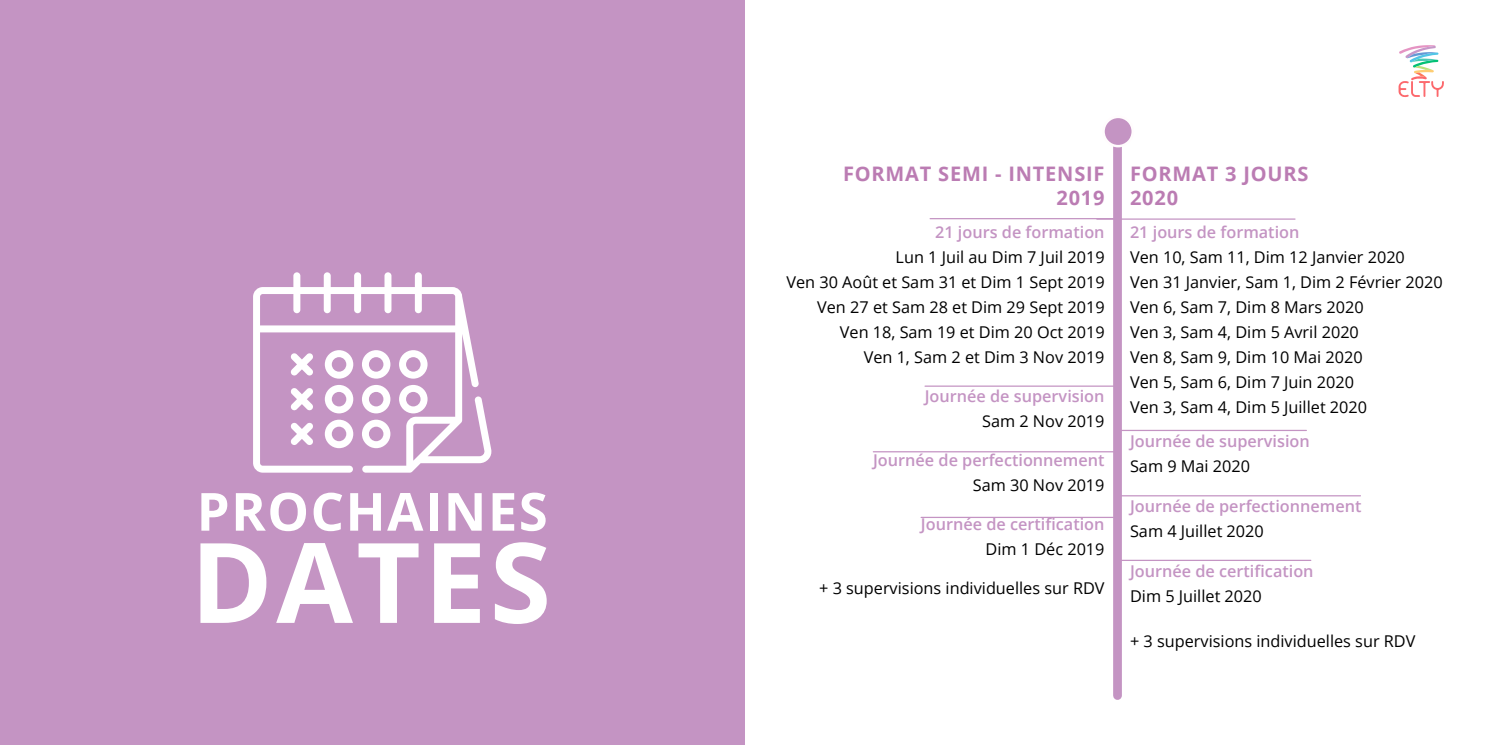
<style>
.page{position:relative;width:1489px;height:745px;background:#fff}
.page>*{position:absolute;margin:0;border:0;box-sizing:border-box;transform-origin:0 0}
.t1{font:700 111.25px "Open Sans";letter-spacing:.03em;color:#fff}
.t2{font:700 52.5px "Open Sans";letter-spacing:.03em;color:#fff}
.t3{font:700 20px/24px "Open Sans";letter-spacing:.04em;color:#bb7cb3;text-align:right}
.t4{font:16.25px/25px "Open Sans";color:#000;text-align:right}
.t5{font:600 16.25px "Open Sans";color:#c494c3}
</style>
<div class="page">
<svg style="left:1398px;top:45px;width:45px;height:52px"></svg>
<div style="left:0;top:0;width:744px;height:744px;background:#c494c3"></div>
<svg style="left:253px;top:272px;width:238px;height:200px"></svg>
<hr style="left:925px;top:385px;width:193px;height:1px;background:#c494c3">
<hr style="left:930px;top:218px;width:188px;height:1px;background:#c494c3">
<hr style="left:873px;top:451px;width:242px;height:1px;background:#c494c3">
<hr style="left:921px;top:516px;width:192px;height:1px;background:#c494c3">
<div style="left:1113px;top:127px;width:8px;height:568px;background:#c494c3"></div>
<div style="left:1103px;top:117px;width:29px;height:29px;background:#c494c3;border-radius:50%"></div>
<div style="left:1102px;top:115px;width:31px;height:32px;border:2px solid #fffcfd;border-radius:50%"></div>
<hr style="left:1117px;top:429px;width:189px;height:2px;background:#c494c3">
<hr style="left:1096px;top:218px;width:198px;height:1px;background:#c494c3">
<hr style="left:1117px;top:495px;width:243px;height:1px;background:#c494c3">
<hr style="left:1118px;top:559px;width:192px;height:1px;background:#c494c3">
<h2 class="t2" style="left:197px;top:474px;width:352px">PROCHAINES</h2>
<h1 class="t1" style="left:190px;top:503px;width:362px">DATES</h1>
<p class="t3" style="left:843px;top:161px;width:263px">FORMAT SEMI - INTENSIF<br>2019</p>
<p class="t5" style="left:935px;top:220px;width:171px">21 jours de formation</p>
<p class="t4" style="left:786px;top:244px;width:320px">Lun 1 Juil au Dim 7 Juil 2019<br>Ven 30 Août et Sam 31 et Dim 1 Sept 2019<br>Ven 27 et Sam 28 et Dim 29 Sept 2019<br>Ven 18, Sam 19 et Dim 20 Oct 2019<br>Ven 1, Sam 2 et Dim 3 Nov 2019</p>
<p class="t5" style="left:924px;top:384px;width:181px">Journée de supervision</p>
<p class="t4" style="left:982px;top:408px;width:124px">Sam 2 Nov 2019</p>
<p class="t5" style="left:873px;top:448px;width:233px">Journée de perfectionnement</p>
<p class="t4" style="left:972px;top:472px;width:133px">Sam 30 Nov 2019</p>
<p class="t5" style="left:920px;top:512px;width:185px">Journée de certification</p>
<p class="t4" style="left:985px;top:536px;width:120px">Dim 1 Déc 2019</p>
<p class="t4" style="left:819px;top:575px;width:287px">+ 3 supervisions individuelles sur RDV</p>
<p class="t3" style="left:1129px;top:161px;width:180px;text-align:left">FORMAT 3 JOURS<br>2020</p>
<p class="t5" style="left:1129px;top:220px;width:171px">21 jours de formation</p>
<p class="t4" style="left:1129px;top:244px;width:314px;text-align:left">Ven 10, Sam 11, Dim 12 Janvier 2020<br>Ven 31 Janvier, Sam 1, Dim 2 Février 2020<br>Ven 6, Sam 7, Dim 8 Mars 2020<br>Ven 3, Sam 4, Dim 5 Avril 2020<br>Ven 8, Sam 9, Dim 10 Mai 2020<br>Ven 5, Sam 6, Dim 7 Juin 2020<br>Ven 3, Sam 4, Dim 5 Juillet 2020</p>
<p class="t5" style="left:1129px;top:429px;width:181px">Journée de supervision</p>
<p class="t4" style="left:1129px;top:452px;width:122px">Sam 9 Mai 2020</p>
<p class="t5" style="left:1129px;top:494px;width:233px">Journée de perfectionnement</p>
<p class="t4" style="left:1129px;top:517px;width:135px">Sam 4 Juillet 2020</p>
<p class="t5" style="left:1129px;top:559px;width:185px">Journée de certification</p>
<p class="t4" style="left:1129px;top:582px;width:133px">Dim 5 Juillet 2020</p>
<p class="t4" style="left:1129px;top:627px;width:287px">+ 3 supervisions individuelles sur RDV</p>
</div>
